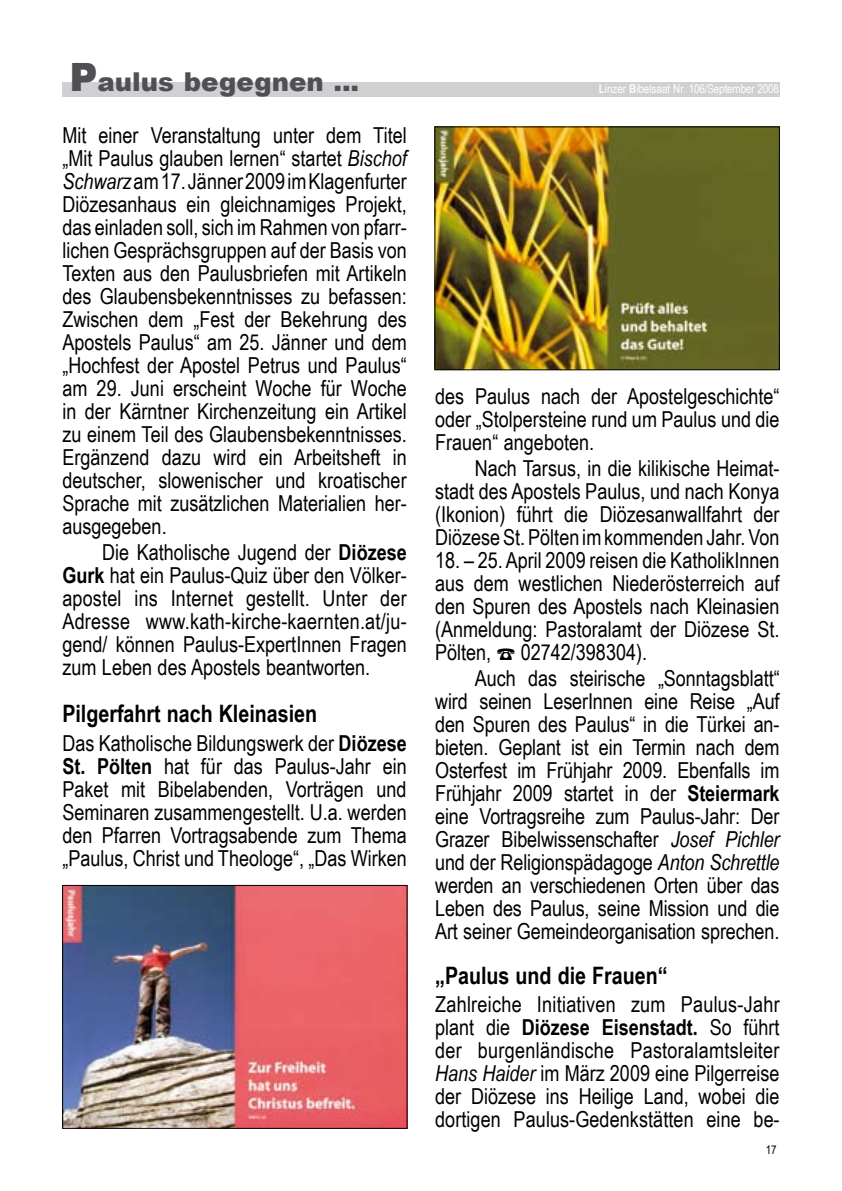
<style>
.page{position:relative;width:842px;height:1191px;background:#fff}
.page>*{position:absolute;margin:0;border:0;box-sizing:border-box;transform-origin:0 0}
.t1{font:900 26px "Arial";color:#504f53}
.t2{font:700 24px "Arial Narrow";color:#000}
.t3{font:22px/23px "Arial Narrow";color:#000;text-align:justify}
.t4{font:12px "Arial Narrow";letter-spacing:-.01em;color:#fff}
.t5{font:12px "Arial Narrow";color:#000}
.s1{font-size:39px}
.s2{font-style:italic}
.s3{font-weight:700}
</style>
<div class="page">
<div style="left:62px;top:83px;width:718px;height:14px;background:#ced0d2"></div>
<img style="left:437px;top:129px;width:341px;height:239px">
<div style="left:435px;top:127px;width:345px;height:243px;border:1px solid #000"></div>
<img style="left:64px;top:887px;width:341px;height:239px">
<div style="left:62px;top:885px;width:345px;height:243px;border:1px solid #000"></div>
<p class="t1" style="left:69px;top:63px;width:291px"><span class="s1">P</span>aulus begegnen ...</p>
<p class="t3" style="left:62px;top:123px;width:346px">Mit einer Veranstaltung unter dem Titel „Mit Paulus glauben lernen“ startet <span class="s2">Bischof Schwarz</span> am 17. Jänner 2009 im Klagenfurter Diözesanhaus ein gleich-namiges Projekt, das einladen soll, sich im Rahmen von pfarr&shy;lichen Gesprächs-gruppen auf der Basis von Texten aus den Paulusbriefen mit Artikeln des Glaubensbekenntnisses zu befassen:<br>Zwi-schen dem „Fest der Bekeh-rung des Apostels Paulus“ am 25. Jänner und dem „Hochfest der Apostel Petrus und Paulus“ am 29. Juni erscheint Woche für Woche in der Kärntner Kirchenzeitung ein Artikel zu einem Teil des Glaubensbekenntnisses.<br>Er-gänzend dazu wird ein Arbeitsheft in deut-scher, slowenischer und kroatischer Spra-che mit zusätzlichen Materialien her&shy;aus-ge-geben.</p>
<p class="t3" style="left:62px;top:539px;width:346px;text-indent:40px">Die Katholische Jugend der <span class="s3">Diözese Gurk</span> hat ein Paulus-Quiz über den Völker&shy;apostel ins Internet gestellt. Unter der Adres-se www.kath-kirche-kaernten.at/ju&shy;gend/ können Paulus-ExpertInnen Fragen zum Leben des Apostels beantworten.</p>
<p class="t2" style="left:62px;top:696px;width:256px">Pilgerfahrt nach Kleinasien</p>
<p class="t3" style="left:62px;top:731px;width:346px">Das Katholische Bildungswerk der <span class="s3">Diözese St. Pölten</span> hat für das Paulus-Jahr ein Paket mit Bibelabenden, Vorträgen und Se-mi-na-ren zusammengestellt. U.a. werden den Pfarren Vortragsabende zum Thema „Paulus, Christ und Theologe“, „Das Wirken</p>
<p class="t4" style="left:599px;top:80px;width:182px"><span class="s3">L</span>inzer <span class="s3">B</span>ibelsaat Nr. 106/September 2008</p>
<p class="t3" style="left:435px;top:384px;width:346px">des Paulus nach der Apostelgeschichte“ oder „Stolpersteine rund um Paulus und die Frauen“ angeboten.</p>
<p class="t3" style="left:435px;top:456px;width:346px;text-indent:40px">Nach Tarsus, in die kilikische Heimat&shy;stadt des Apostels Paulus, und nach Konya (Ikonion) führt die Diözesanwallfahrt der Diözese St. Pölten im kommenden Jahr. Von</p>
<p class="t3" style="left:435px;top:548px;width:346px">18. – 25. April 2009 reisen die KatholikInnen aus dem westlichen Niederösterreich auf den Spuren des Apostels nach Kleinasien (Anmeldung: Pastoralamt der Diözese St.<br>Pölten,</p>
<p class="t3" style="left:475px;top:638px;width:306px;line-height:25.8px;text-indent:46px">02742/398304).<br>Auch das steirische „Sonntagsblatt“</p>
<p class="t3" style="left:435px;top:688px;width:346px">wird seinen LeserInnen eine Reise „Auf den Spuren des Paulus“ in die Türkei an&shy;bieten. Geplant ist ein Termin nach dem Osterfest im Frühjahr 2009. Ebenfalls im Frühjahr 2009 startet in der <span class="s3">Steiermark </span>eine Vortragsreihe zum Paulus-Jahr: Der Grazer Bibelwissenschafter <span class="s2">Josef Pichler </span>und der Religionspädagoge <span class="s2">Anton Schrettle </span>werden an verschiedenen Orten über das Leben des Paulus, seine Mission und die Art seiner Gemeindeorganisation sprechen.</p>
<p class="t2" style="left:435px;top:957px;width:234px">„Paulus und die Frauen“</p>
<p class="t3" style="left:435px;top:992px;width:346px">Zahlreiche Initiativen zum Paulus-Jahr plant die <span class="s3">Diözese Eisenstadt.</span> So führt der burgenländische Pastoralamtsleiter <span class="s2">Hans Haider</span> im März 2009 eine Pilgerreise der Diözese ins Heilige Land, wobei die dor-tigen Paulus-Gedenkstätten eine be-</p>
<p class="t5" style="left:766px;top:1140px;width:12px">17</p>
</div>
